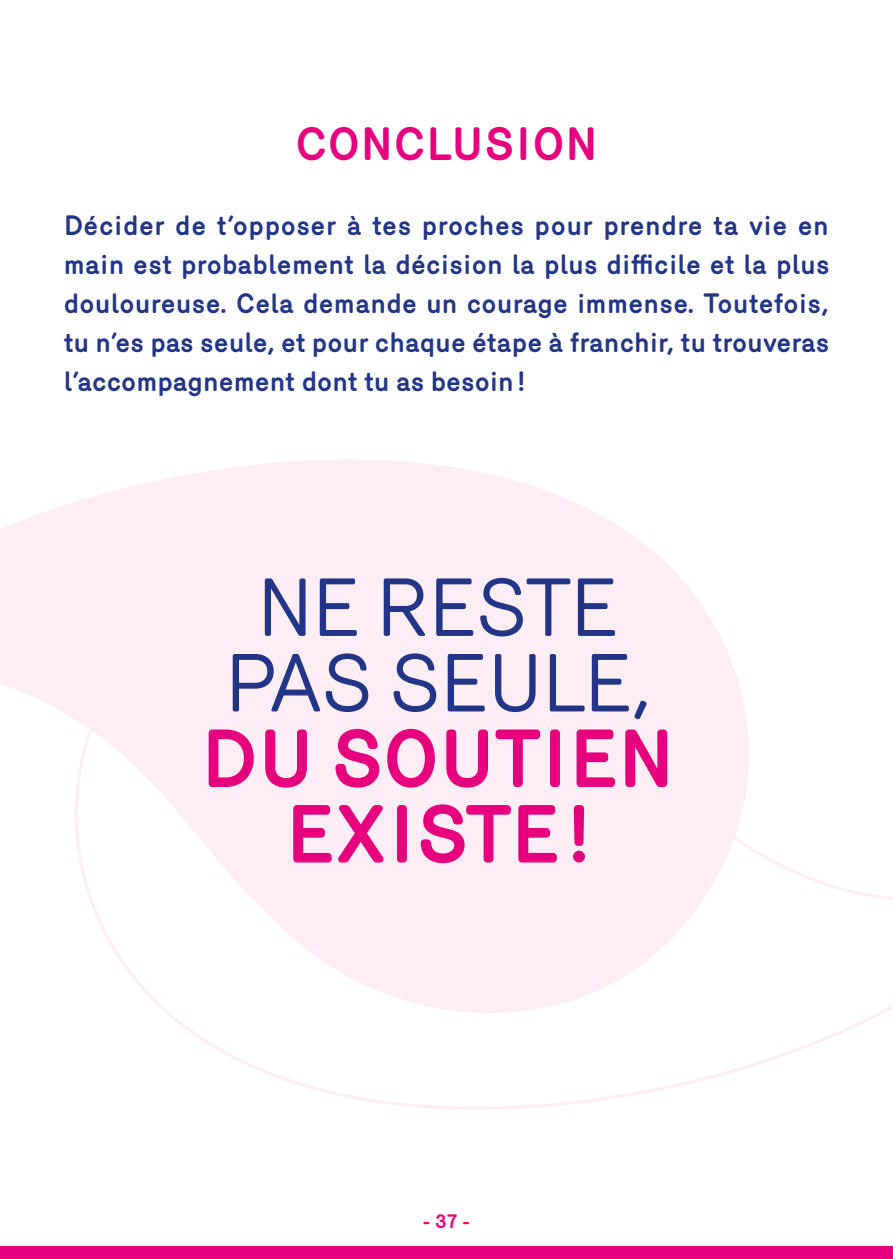
<style>
.page{position:relative;width:893px;height:1259px;background:#fff}
.page>*{position:absolute;margin:0;border:0;box-sizing:border-box;transform-origin:0 0}
.t1{font:78.9px/75.6px "Mercury";letter-spacing:-.02em;color:#223587;text-align:center}
.t2{font:700 78.9px/75.6px "Mercury";letter-spacing:-.02em;color:#e6007d;text-align:center}
.t3{font:700 45px "Mercury";color:#e6007d}
.t4{font:700 27px/39px "Merkury";color:#223587;text-align:justify}
.t5{font:700 19.5px "Mercury";color:#e6007d}
</style>
<div class="page">
<div style="left:0;top:1246px;width:893px;height:13px;background:#e6007d"></div>
<svg style="left:0;top:459px;width:595px;height:238px;fill:#fdeef6"></svg>
<svg style="left:34px;top:513px;width:859px;height:597px"></svg>
<h2 class="t3" style="left:295px;top:118px;width:304px">CONCLUSION</h2>
<p class="t4" style="left:64px;top:203px;width:767px">Décider de t’opposer à tes proches pour prendre ta vie en main est probablement la décision la plus difficile et la plus douloureuse. Cela demande un courage immense. Toutefois, tu n’es pas seule, et pour chaque étape à franchir, tu trouveras l’accompagnement dont tu as besoin!</p>
<h1 class="t1" style="left:225px;top:569px;width:428px">NE RESTE<br>PAS SEULE,</h1>
<h1 class="t2" style="left:201px;top:721px;width:476px">DU SOUTIEN<br>EXISTE!</h1>
<p class="t5" style="left:423px;top:1209px;width:49px">- 37 -</p>
</div>
